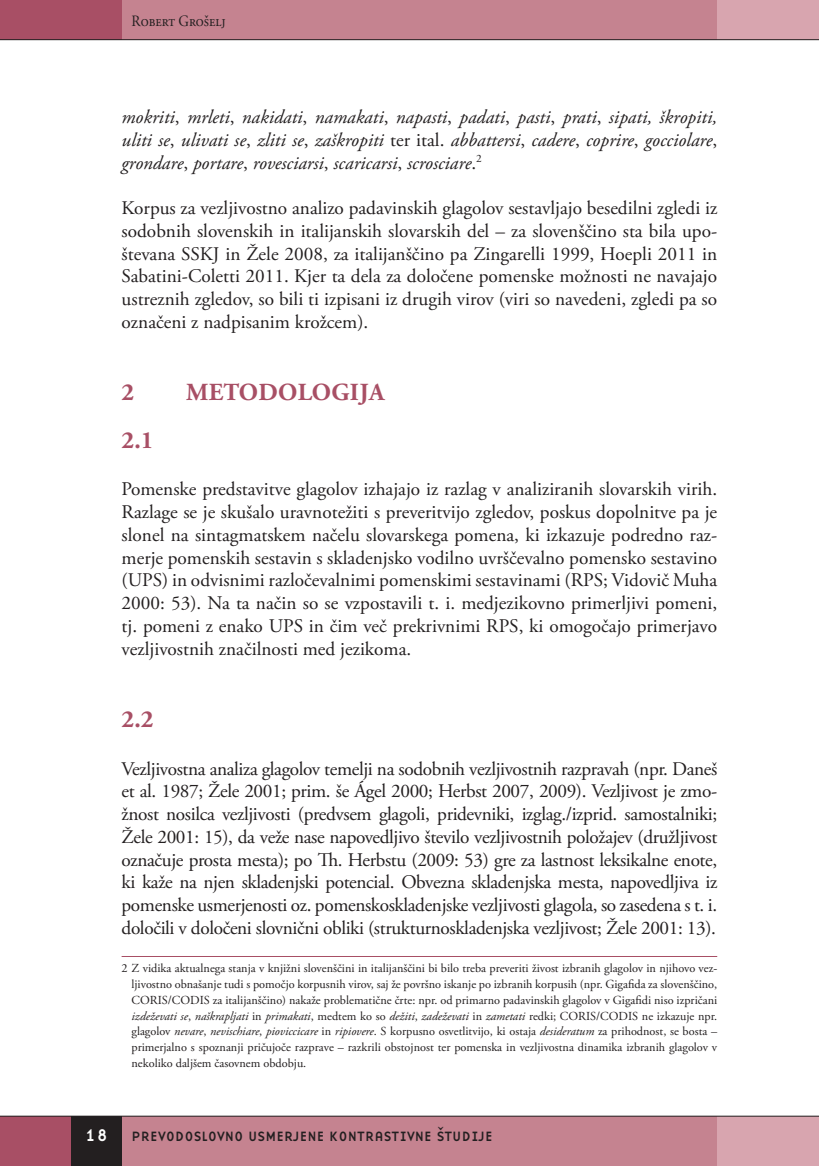
<style>
.page{position:relative;width:819px;height:1166px;background:#fff}
.page>*{position:absolute;margin:0;border:0;box-sizing:border-box;transform-origin:0 0}
.t1{font:700 24.5px "Adobe Garamond Pro";letter-spacing:.015em;color:#a84f65}
.t2{font:19.25px/22.8px "Adobe Garamond Pro";letter-spacing:-.005em;color:#231f20;text-align:justify}
.t3{font:italic 19.25px/22.8px "Adobe Garamond Pro";color:#231f20;text-align:justify}
.t4{font:17.5px "Base Nine";color:#fff}
.t5{font:15.75px "Adobe Garamond Pro";color:#231f20;scale:.9 1}
.t6{font:14px "Base Nine";color:#231f20}
.t7{font:12.25px/15.8px "Adobe Garamond Pro";color:#231f20;text-align:justify}
.s1{font-style:normal}
.s2{font-style:italic}
</style>
<div class="page">
<div style="left:0;top:1116px;width:71px;height:50px;background:#a84f65"></div>
<div style="left:122px;top:1116px;width:620px;height:50px;background:#c58390"></div>
<div style="left:71px;top:1116px;width:51px;height:50px;background:#231f20"></div>
<div style="left:717px;top:1116px;width:101px;height:50px;background:#d8a5af"></div>
<div style="left:120px;top:0;width:597px;height:40px;background:#c58390"></div>
<div style="left:717px;top:0;width:101px;height:40px;background:#d8a5af"></div>
<div style="left:0;top:0;width:122px;height:40px;background:#a84f65"></div>
<hr style="left:0;top:39px;width:818px;height:1px;background:#231f20">
<hr style="left:0;top:1116px;width:818px;height:1px;background:#231f20">
<hr style="left:122px;top:956px;width:595px;height:1px;background:#a84f65">
<p class="t5" style="left:132px;top:11px;width:106px">Robert Grošelj</p>
<p class="t3" style="left:121px;top:106px;width:597px">mokriti<span class="s1">,</span> mrleti<span class="s1">,</span> nakidati<span class="s1">,</span> namakati<span class="s1">,</span> napasti<span class="s1">,</span> padati<span class="s1">,</span> pasti<span class="s1">,</span> prati<span class="s1">,</span> sipati, škropiti, uliti se<span class="s1">,</span> ulivati se<span class="s1">,</span> zliti se<span class="s1">,</span> zaškropiti <span class="s1">ter ital.</span> abbattersi<span class="s1">,</span> cadere<span class="s1">,</span> coprire<span class="s1">,</span> gocciolare<span class="s1">, </span>grondare<span class="s1">,</span> portare<span class="s1">,</span> rovesciarsi<span class="s1">,</span> scaricarsi<span class="s1">,</span> scrosciare<span class="s1">.</span><sup>2</sup></p>
<p class="t2" style="left:122px;top:197px;width:597px">Korpus za vezljivostno analizo padavinskih glagolov sestavljajo besedilni zgledi iz sodobnih slovenskih in italijanskih slovarskih del – za slovenščino sta bila upo&shy;števana SSKJ in Žele 2008, za italijanščino pa Zingarelli 1999, Hoepli 2011 in Sabatini-Coletti 2011. Kjer ta dela za določene pomenske možnosti ne navajajo ustreznih zgledov, so bili ti izpisani iz drugih virov (viri so navedeni, zgledi pa so označeni z nadpisanim krožcem).</p>
<p class="t1" style="left:122px;top:378px;width:14px">2</p>
<p class="t1" style="left:186px;top:378px;width:200px">METODOLOGIJA</p>
<p class="t1" style="left:122px;top:426px;width:33px">2.1</p>
<p class="t2" style="left:122px;top:479px;width:597px">Pomenske predstavitve glagolov izhajajo iz razlag v analiziranih slovarskih virih.<br>Razlage se je skušalo uravnotežiti s preveritvijo zgledov, poskus dopolnitve pa je slonel na sintagmatskem načelu slovarskega pomena, ki izkazuje podredno raz&shy;merje pomenskih sestavin s skladenjsko vodilno uvrščevalno pomensko sestavino (UPS) in odvisnimi razločevalnimi pomenskimi sestavinami (RPS; Vidovič Muha 2000: 53). Na ta način so se vzpostavili t. i. medjezikovno primerljivi pomeni, tj. pomeni z enako UPS in čim več prekrivnimi RPS, ki omogočajo primerjavo vezljivostnih značilnosti med jezikoma.</p>
<p class="t1" style="left:122px;top:705px;width:33px">2.2</p>
<p class="t2" style="left:122px;top:758px;width:597px">Vezljivostna analiza glagolov temelji na sodobnih vezljivostnih razpravah (npr. Daneš et al. 1987; Žele 2001; prim. še Ágel 2000; Herbst 2007, 2009). Vezljivost je zmo&shy;žnost nosilca vezljivosti (predvsem glagoli, pridevniki, izglag./izprid. samostalniki; Žele 2001: 15), da veže nase napovedljivo število vezljivostnih položajev (družljivost označuje prosta mesta); po Th. Herbstu (2009: 53) gre za lastnost leksikalne enote, ki kaže na njen skladenjski potencial. Obvezna skladenjska mesta, napovedljiva iz pomenske usmerjenosti oz. pomenskoskladenjske vezljivosti glagola, so zasedena s t. i. določili v določeni slovnični obliki (strukturnoskladenjska vezljivost; Žele 2001: 13).</p>
<p class="t7" style="left:131px;top:961px;width:587px;text-indent:-10px">2 Z vidika aktualnega stanja v knjižni slovenščini in italijanščini bi bilo treba preveriti živost izbranih glagolov in njihovo vez&shy;ljivostno obnašanje tudi s pomočjo korpusnih virov, saj že površno iskanje po izbranih korpusih (npr. Gigafida za slovenščino, CORIS/CODIS za italijanščino) nakaže problematične črte: npr. od primarno padavinskih glagolov v Gigafidi niso izpričani <span class="s2">izdeževati se</span>, <span class="s2">naškrapljati</span> in <span class="s2">primakati</span>, medtem ko so <span class="s2">dežiti</span>, <span class="s2">zadeževati</span> in <span class="s2">zametati</span> redki; CORIS/CODIS ne izkazuje npr. glagolov <span class="s2">nevare</span>, <span class="s2">nevischiare</span>, <span class="s2">pioviccicare</span> in <span class="s2">ripiovere</span>. S korpusno osvetlitvijo, ki ostaja <span class="s2">desideratum</span> za prihodnost, se bosta – primerjalno s spoznanji pričujoče razprave – razkrili obstojnost ter pomenska in vezljivostna dinamika izbranih glagolov v nekoliko daljšem časovnem obdobju.</p>
<p class="t4" style="left:85px;top:1123px;width:25px">18</p>
<p class="t6" style="left:131px;top:1126px;width:363px">PREVODOSLOVNO USMERJENE KONTRASTIVNE ŠTUDIJE</p>
</div>
